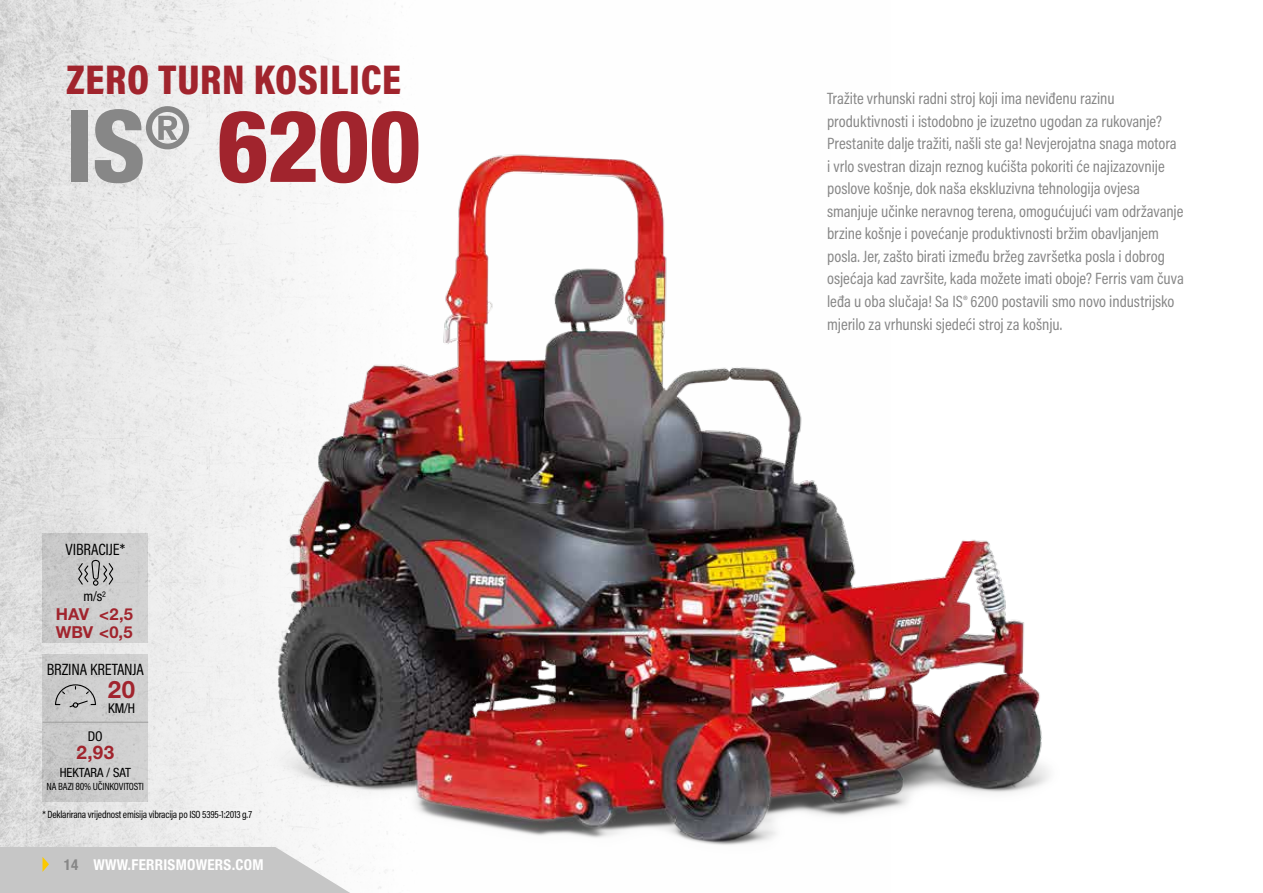
<style>
.page{position:relative;width:1263px;height:893px;background:#fff}
.page>*{position:absolute;margin:0;border:0;box-sizing:border-box;transform-origin:0 0}
.t1{font:800 condensed 100.05px "Helvetica Neue LT Std";letter-spacing:-.015em;color:#a1242d}
.t2{font:900 42px "Acumin Pro Cond";letter-spacing:.015em;color:#a1242d}
.t3{font:700 24px "Helvetica Neue LT Std";color:#a1242d}
.t4{font:700 18.75px "Helvetica Neue LT Std";color:#a1242d}
.t5{font:16.5px/22.5px "Acumin Pro Cond";color:#878787}
.t6{font:16.5px "Acumin Pro Cond";letter-spacing:-.01em;color:#000}
.t7{font:700 16.5px/18px "Helvetica Neue LT Std";color:#a1242d}
.t8{font:700 condensed 15px "Helvetica Neue LT Std";letter-spacing:.02em;color:#fff}
.t9{font:condensed 13.5px "Helvetica Neue LT Std";color:#000}
.t10{font:condensed 12.75px "Helvetica Neue LT Std";color:#000}
.t11{font:10.5px "Acumin Pro Cond";letter-spacing:-.02em;color:#000}
.s1{color:#878787}
</style>
<div class="page">
<img style="left:0;top:0;width:402px;height:889px">
<div style="left:0;top:847px;width:350px;height:46px;background:#c6c6c6"></div>
<img style="left:91px;top:106px;width:958px;height:780px">
<div style="left:43px;top:654px;width:105px;height:148px;background:#cdcdcd"></div>
<svg style="left:55px;top:684px;width:41px;height:24px"></svg>
<hr style="left:43px;top:722px;width:105px;height:1px;background:#9d9d9c">
<div style="left:43px;top:534px;width:105px;height:109px;background:#cdcdcd"></div>
<svg style="left:77px;top:559px;width:37px;height:27px"></svg>
<h2 class="t2" style="left:66px;top:52px;width:337px">ZERO TURN KOSILICE</h2>
<h1 class="t1" style="left:66px;top:84px;width:357px"><span class="s1">IS</span><sup>®</sup> 6200</h1>
<p class="t6" style="left:66px;top:538px;width:61px">VIBRACIJE*</p>
<p class="t9" style="left:84px;top:589px;width:24px">m/s<sup>2</sup></p>
<p class="t7" style="left:56px;top:605px;width:79px">HAV &lt;2,5<br>WBV &lt;0,5</p>
<p class="t6" style="left:47px;top:658px;width:99px">BRZINA KRETANJA</p>
<h3 class="t3" style="left:108px;top:675px;width:29px">20</h3>
<p class="t9" style="left:108px;top:700px;width:28px">KM/H</p>
<p class="t9" style="left:88px;top:728px;width:16px">DO</p>
<p class="t10" style="left:60px;top:765px;width:73px">HEKTARA / SAT</p>
<p class="t4" style="left:77px;top:741px;width:39px">2,93</p>
<p class="t11" style="left:47px;top:779px;width:99px">NA BAZI 80% UČINKOVITOSTI</p>
<p class="t11" style="left:43px;top:808px;width:211px">* Deklarirana vrijednost emisija vibracija po ISO 5395-1:2013 g.7</p>
<p class="t8" style="left:64px;top:856px;width:201px"><span class="s1">14</span> WWW.FERRISMOWERS.COM</p>
<p class="t5" style="left:827px;top:87px;width:358px">Tražite vrhunski radni stroj koji ima neviđenu razinu produktivnosti i istodobno je izuzetno ugodan za rukovanje?<br>Prestanite dalje tražiti, našli ste ga! Nevjerojatna snaga motora i vrlo svestran dizajn reznog kućišta pokoriti će najizazovnije poslove košnje, dok naša ekskluzivna tehnologija ovjesa smanjuje učinke neravnog terena, omogućujući vam održavanje brzine košnje i povećanje produktivnosti bržim obavljanjem posla. Jer, zašto birati između bržeg završetka posla i dobrog osjećaja kad završite, kada možete imati oboje? Ferris vam čuva leđa u oba slučaja! Sa IS® 6200 postavili smo novo industrijsko mjerilo za vrhunski sjedeći stroj za košnju.</p>
</div>
